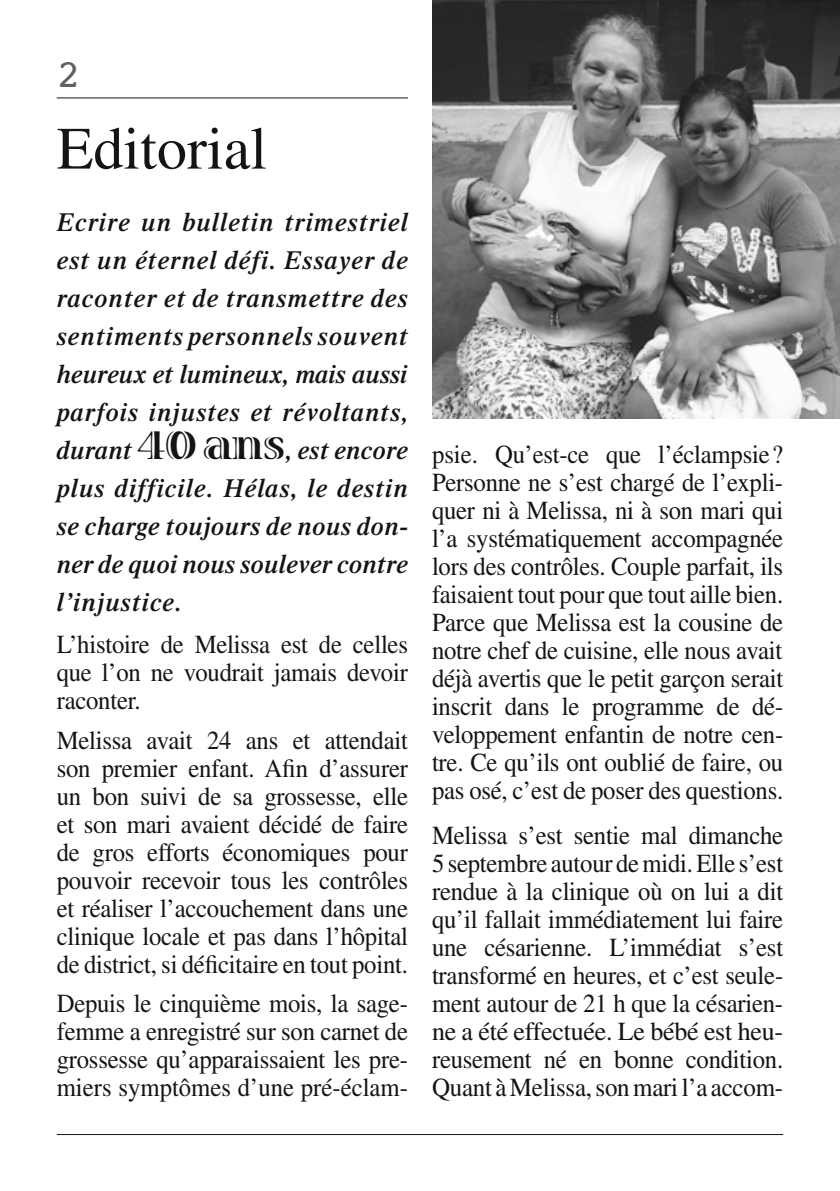
<style>
.page{position:relative;width:840px;height:1191px;background:#fff}
.page>*{position:absolute;margin:0;border:0;box-sizing:border-box;transform-origin:0 0}
.t1{font:60px "Times LT Std";color:#131413}
.t2{font:40px "Courier";color:#60605f}
.t3{font:26px/28px "Times LT Std";letter-spacing:-.01em;color:#131413;text-align:justify;scale:.95 1}
.t4{font:italic 600 26px/38px "Times LT Std";letter-spacing:.01em;color:#131413;text-align:justify}
.s1{font-family:"Viva Std";font-weight:700;font-style:normal;font-size:42px}
</style>
<div class="page">
<hr style="left:57px;top:98px;width:351px;height:1px;background:#131413">
<hr style="left:57px;top:1134px;width:725px;height:1px;background:#131413">
<img style="left:432px;top:0;width:407px;height:418px">
<h2 class="t2" style="left:57px;top:43px;width:25px">2</h2>
<h1 class="t1" style="left:57px;top:115px;width:212px">Editorial</h1>
<p class="t4" style="left:57px;top:203px;width:352px">Ecrire un bulletin trimestriel est un éternel défi. Essayer de raconter et de transmettre des sentiments personnels souvent heureux et lumineux, mais aussi parfois injustes et révoltants, durant <span class="s1">40ans</span>, est encore plus difficile. Hélas, le destin se charge toujours de nous don&shy;ner de quoi nous soulever contre l’injustice.</p>
<p class="t3" style="left:57px;top:630px;width:371px">L’histoire de Melissa est de celles que l’on ne voudrait jamais devoir raconter.</p>
<p class="t3" style="left:57px;top:725px;width:371px">Melissa avait 24 ans et attendait son premier enfant. Afin d’assurer un bon suivi de sa grossesse, elle et son mari avaient décidé de faire de gros efforts économiques pour pouvoir recevoir tous les contrôles et réaliser l’accouchement dans une clinique locale et pas dans l’hôpital de district, si déficitaire en tout point.</p>
<p class="t3" style="left:57px;top:989px;width:371px">Depuis le cinquième mois, la sage&shy;femme a enregistré sur son carnet de grossesse qu’apparaissaient les pre&shy;miers symptômes d’une pré-éclam-</p>
<p class="t3" style="left:432px;top:440px;width:371px">psie. Qu’est-ce que l’éclampsie?<br>Personne ne s’est chargé de l’expli&shy;quer ni à Melissa, ni à son mari qui l’a systématiquement accompagnée lors des contrôles. Couple parfait, ils faisaient tout pour que tout aille bien.<br>Parce que Melissa est la cousine de notre chef de cuisine, elle nous avait déjà avertis que le petit garçon serait inscrit dans le programme de dé&shy;veloppement enfantin de notre cen&shy;tre. Ce qu’ils ont oublié de faire, ou pas osé, c’est de poser des questions.</p>
<p class="t3" style="left:432px;top:821px;width:371px">Melissa s’est sentie mal dimanche 5 septembre autour de midi. Elle s’est rendue à la clinique où on lui a dit qu’il fallait immédiatement lui faire une césarienne. L’immédiat s’est transformé en heures, et c’est seule&shy;ment autour de 21 h que la césarien&shy;ne a été effectuée. Le bébé est heu&shy;reusement né en bonne condition.<br>Quant à Melissa, son mari l’a accom-</p>
</div>
